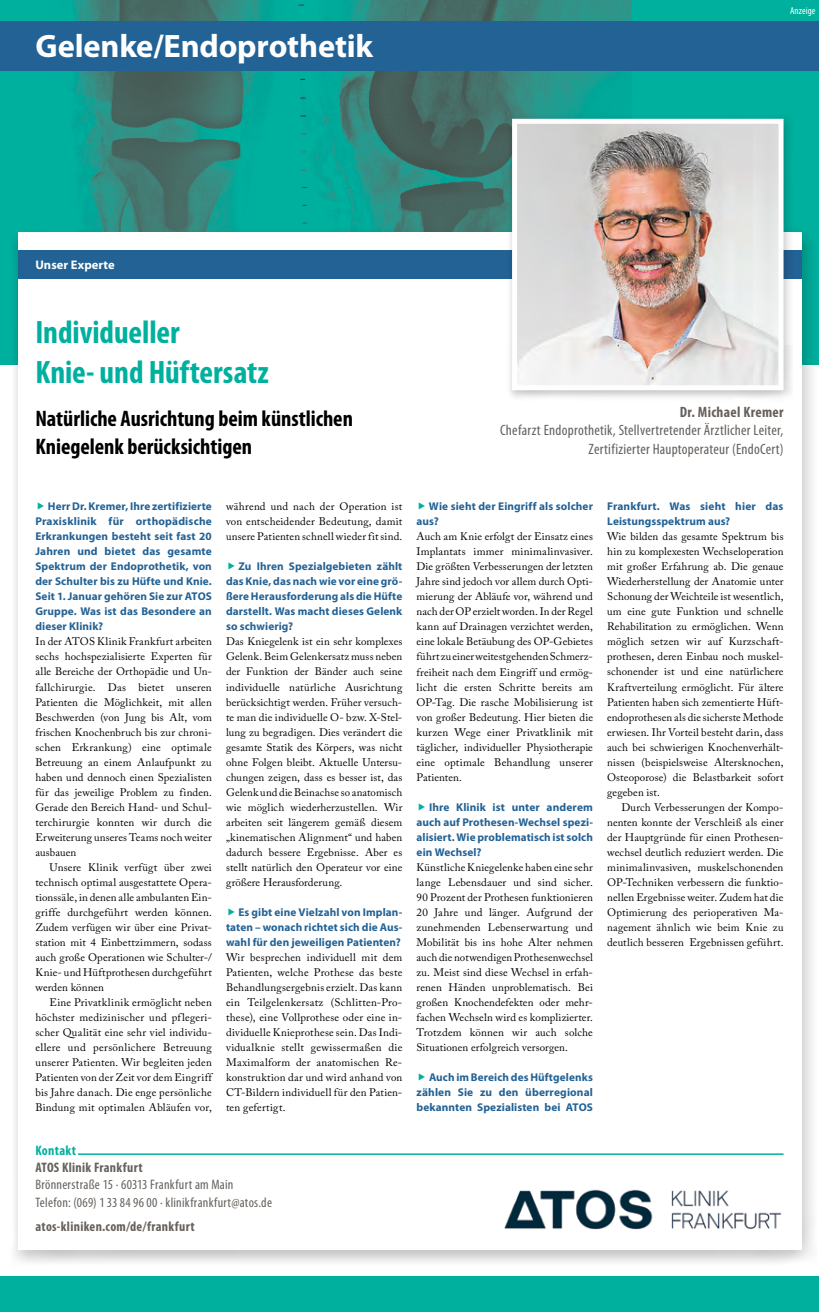
<style>
.page{position:relative;width:819px;height:1312px;background:#fff}
.page>*{position:absolute;margin:0;border:0;box-sizing:border-box;transform-origin:0 0}
.t1{font:700 condensed 32.5px/40.6px "Myriad Pro";letter-spacing:-.005em;color:#00b09e}
.t2{font:700 32.5px "Myriad Pro";letter-spacing:-.005em;color:#fff}
.t3{font:700 condensed 22.5px/28.1px "Myriad Pro";color:#000}
.t4{font:condensed 15px/18.8px "Myriad Pro";letter-spacing:.015em;color:#65605c;text-align:right}
.t5{font:700 condensed 15px "Myriad Pro";letter-spacing:.02em;color:#65605c}
.t6{font:condensed 13.75px/17.2px "Myriad Pro";letter-spacing:.02em;color:#65605c}
.t7{font:700 condensed 13.75px "Myriad Pro";letter-spacing:.025em;color:#65605c}
.t8{font:700 condensed 13.75px "Myriad Pro";letter-spacing:.025em;color:#00b09e}
.t9{font:700 12.5px "Myriad Pro";letter-spacing:.01em;color:#fff}
.t10{font:700 11.25px/15px "Myriad Pro";letter-spacing:.01em;color:#236295;text-align:justify}
.t11{font:11px/15px "Adobe Caslon Pro";letter-spacing:.015em;color:#000;text-align:justify}
.t12{font:condensed 10px "Myriad Pro";letter-spacing:.01em;color:#fff}
</style>
<div class="page">
<div style="left:0;top:0;width:819px;height:364px;background:#00b09e"></div>
<img style="left:73px;top:0;width:558px;height:226px">
<div style="left:0;top:1275px;width:819px;height:35px;background:#00b09e"></div>
<div style="left:10px;top:226px;width:806px;height:1041px;background:#000;opacity:.25"></div>
<div style="left:18px;top:232px;width:783px;height:1017px;background:#fff"></div>
<div style="left:0;top:21px;width:819px;height:50px;background:#236295"></div>
<hr style="left:78px;top:1153px;width:705px;height:1px;background:#00b09e">
<div style="left:18px;top:250px;width:783px;height:28px;background:#236295"></div>
<div style="left:506px;top:114px;width:286px;height:287px;background:#000;opacity:.25"></div>
<img style="left:518px;top:125px;width:259px;height:259px">
<div style="left:512px;top:119px;width:271px;height:271px;border:5px solid #fff"></div>
<img style="left:504px;top:1189px;width:278px;height:41px">
<h1 class="t2" style="left:35px;top:24px;width:339px">Gelenke/Endoprothetik</h1>
<p class="t12" style="left:790px;top:5px;width:27px">Anzeige</p>
<p class="t9" style="left:35px;top:256px;width:81px">Unser Experte</p>
<h1 class="t1" style="left:35px;top:311px;width:235px">Individueller<br>Knie- und Hüftersatz</h1>
<h2 class="t3" style="left:35px;top:403px;width:319px">Natürliche Ausrichtung beim künstlichen<br>Kniegelenk berücksichtigen</h2>
<h3 class="t5" style="left:679px;top:402px;width:105px">Dr. Michael Kremer</h3>
<h3 class="t4" style="left:500px;top:420px;width:285px">Chefarzt Endoprothetik, Stellvertretender Ärztlicher Leiter,<br>Zertifizierter Hauptoperateur (EndoCert)</h3>
<p class="t10" style="left:35px;top:498px;width:178px;text-indent:12px">Herr Dr. Kremer, Ihre zertifizierte Praxisklinik für orthopädische Erkrankungen besteht seit fast 20<br>Jahren und bietet das gesamte Spektrum der Endoprothetik, von der Schulter bis zu Hüfte und Knie.<br>Seit 1. Januar gehören Sie zur ATOS Gruppe. Was ist das Besondere an dieser Klinik?</p>
<p class="t11" style="left:35px;top:634px;width:178px">In der ATOS Klinik Frankfurt arbeiten sechs hochspezialisierte Experten für alle Bereiche der Orthopädie und Un&shy;fallchirurgie. Das bietet unseren Patienten die Möglichkeit, mit allen Beschwerden (von Jung bis Alt, vom frischen Knochenbruch bis zur chroni&shy;schen Erkrankung) eine optimale Betreuung an einem Anlaufpunkt zu haben und dennoch einen Spezialisten für das jeweilige Problem zu finden.<br>Gerade den Bereich Hand- und Schul&shy;terchirurgie konnten wir durch die Erweiterung unseres Teams noch weiter ausbauen</p>
<p class="t11" style="left:35px;top:859px;width:178px;text-indent:14px">Unsere Klinik verfügt über zwei technisch optimal ausgestattete Opera&shy;tionssäle, in denen alle ambulanten Ein&shy;griffe durchgeführt werden können.<br>Zudem verfügen wir über eine Privat&shy;station mit 4 Einbettzimmern, sodass auch große Operationen wie Schulter-/ Knie- und Hüftprothesen durchgeführt werden können</p>
<p class="t11" style="left:35px;top:994px;width:178px;text-indent:14px">Eine Privatklinik ermöglicht neben höchster medizinischer und pflegeri&shy;scher Qualität eine sehr viel individu&shy;ellere und persönlichere Betreuung unserer Patienten. Wir begleiten jeden Patienten von der Zeit vor dem Eingriff bis Jahre danach. Die enge persönliche Bindung mit optimalen Abläufen vor,</p>
<p class="t11" style="left:226px;top:499px;width:178px">während und nach der Operation ist von entscheidender Bedeutung, damit unsere Patienten schnell wieder fit sind.</p>
<p class="t10" style="left:226px;top:558px;width:178px;text-indent:12px">Zu Ihren Spezialgebieten zählt das Knie, das nach wie vor eine grö&shy;ßere Herausforderung als die Hüfte darstellt. Was macht dieses Gelenk so schwierig?</p>
<p class="t11" style="left:226px;top:634px;width:178px">Das Kniegelenk ist ein sehr komplexes Gelenk. Beim Gelenkersatz muss neben der Funktion der Bänder auch seine individuelle natürliche Ausrichtung berücksichtigt werden. Früher versuch&shy;te man die individuelle O- bzw. X-Stel&shy;lung zu begradigen. Dies verändert die gesamte Statik des Körpers, was nicht ohne Folgen bleibt. Aktuelle Untersu&shy;chungen zeigen, dass es besser ist, das Gelenk und die Beinachse so anatomisch wie möglich wiederherzustellen. Wir arbeiten seit längerem gemäß diesem „kinematischen Alignment“ und haben dadurch bessere Ergebnisse. Aber es stellt natürlich den Operateur vor eine größere Herausforderung.</p>
<p class="t10" style="left:226px;top:903px;width:178px;text-indent:12px">Es gibt eine Vielzahl von Implan&shy;taten – wonach richtet sich die Aus&shy;wahl für den jeweiligen Patienten?</p>
<p class="t11" style="left:226px;top:949px;width:178px">Wir besprechen individuell mit dem Patienten, welche Prothese das beste Behandlungsergebnis erzielt. Das kann ein Teilgelenkersatz (Schlitten-Pro&shy;these), eine Vollprothese oder eine in&shy;dividuelle Knieprothese sein. Das Indi&shy;vidualknie stellt gewissermaßen die Maximalform der anatomischen Re&shy;konstruktion dar und wird anhand von CT-Bildern individuell für den Patien&shy;ten gefertigt.</p>
<p class="t8" style="left:35px;top:1141px;width:42px">Kontakt</p>
<p class="t7" style="left:35px;top:1158px;width:109px">ATOS Klinik Frankfurt</p>
<p class="t6" style="left:35px;top:1175px;width:238px">Brönnerstraße 15 · 60313 Frankfurt am Main<br>Telefon: (069) 133849600 · klinikfrankfurt@atos.de</p>
<p class="t7" style="left:35px;top:1217px;width:161px">atos-kliniken.com/de/frankfurt</p>
<p class="t10" style="left:416px;top:498px;width:178px;text-indent:12px">Wie sieht der Eingriff als solcher aus?</p>
<p class="t11" style="left:416px;top:529px;width:178px">Auch am Knie erfolgt der Einsatz eines Implantats immer minimalinvasiver.<br>Die größten Verbesserungen der letzten Jahre sind jedoch vor allem durch Opti&shy;mierung der Abläufe vor, während und nach der OP erzielt worden. In der Regel kann auf Drainagen verzichtet werden, eine lokale Betäubung des OP-Gebietes führt zu einer weitestgehenden Schmerz&shy;freiheit nach dem Eingriff und ermög&shy;licht die ersten Schritte bereits am OP-Tag. Die rasche Mobilisierung ist von großer Bedeutung. Hier bieten die kurzen Wege einer Privatklinik mit täglicher, individueller Physiotherapie eine optimale Behandlung unserer Patienten.</p>
<p class="t10" style="left:416px;top:798px;width:178px;text-indent:12px">Ihre Klinik ist unter anderem auch auf Prothesen-Wechsel spezi&shy;alisiert. Wie problematisch ist solch ein Wechsel?</p>
<p class="t11" style="left:416px;top:859px;width:178px">Künstliche Kniegelenke haben eine sehr lange Lebensdauer und sind sicher.<br>90 Prozent der Prothesen funktionieren 20 Jahre und länger. Aufgrund der zunehmenden Lebenserwartung und Mobilität bis ins hohe Alter nehmen auch die notwendigen Prothesenwechsel zu. Meist sind diese Wechsel in erfah&shy;renen Händen unproblematisch. Bei großen Knochendefekten oder mehr&shy;fachen Wechseln wird es komplizierter.<br>Trotzdem können wir auch solche Situationen erfolgreich versorgen.</p>
<p class="t10" style="left:416px;top:1068px;width:178px;text-indent:12px">Auch im Bereich des Hüftgelenks zählen Sie zu den überregional bekannten Spezialisten bei ATOS</p>
<p class="t10" style="left:607px;top:498px;width:178px">Frankfurt. Was sieht hier das<br>Leistungsspektrum aus?</p>
<p class="t11" style="left:607px;top:529px;width:178px">Wie bilden das gesamte Spektrum bis hin zu komplexesten Wechseloperation mit großer Erfahrung ab. Die genaue Wiederherstellung der Anatomie unter Schonung der Weichteile ist wesentlich, um eine gute Funktion und schnelle Rehabilitation zu ermöglichen. Wenn möglich setzen wir auf Kurzschaft&shy;prothesen, deren Einbau noch muskel&shy;schonender ist und eine natürlichere Kraftverteilung ermöglicht. Für ältere Patienten haben sich zementierte Hüft&shy;endoprothesen als die sicherste Methode erwiesen. Ihr Vorteil besteht darin, dass auch bei schwierigen Knochenverhält&shy;nissen (beispielsweise Altersknochen, Osteoporose) die Belastbarkeit sofort gegeben ist.</p>
<p class="t11" style="left:607px;top:799px;width:178px;text-indent:14px">Durch Verbesserungen der Kompo&shy;nenten konnte der Verschleiß als einer der Hauptgründe für einen Prothesen&shy;wechsel deutlich reduziert werden. Die minimalinvasiven, muskelschonenden OP-Techniken verbessern die funktio&shy;nellen Ergebnisse weiter. Zudem hat die Optimierung des perioperativen Ma&shy;nagement ähnlich wie beim Knie zu deutlich besseren Ergebnissen geführt.</p>
</div>
